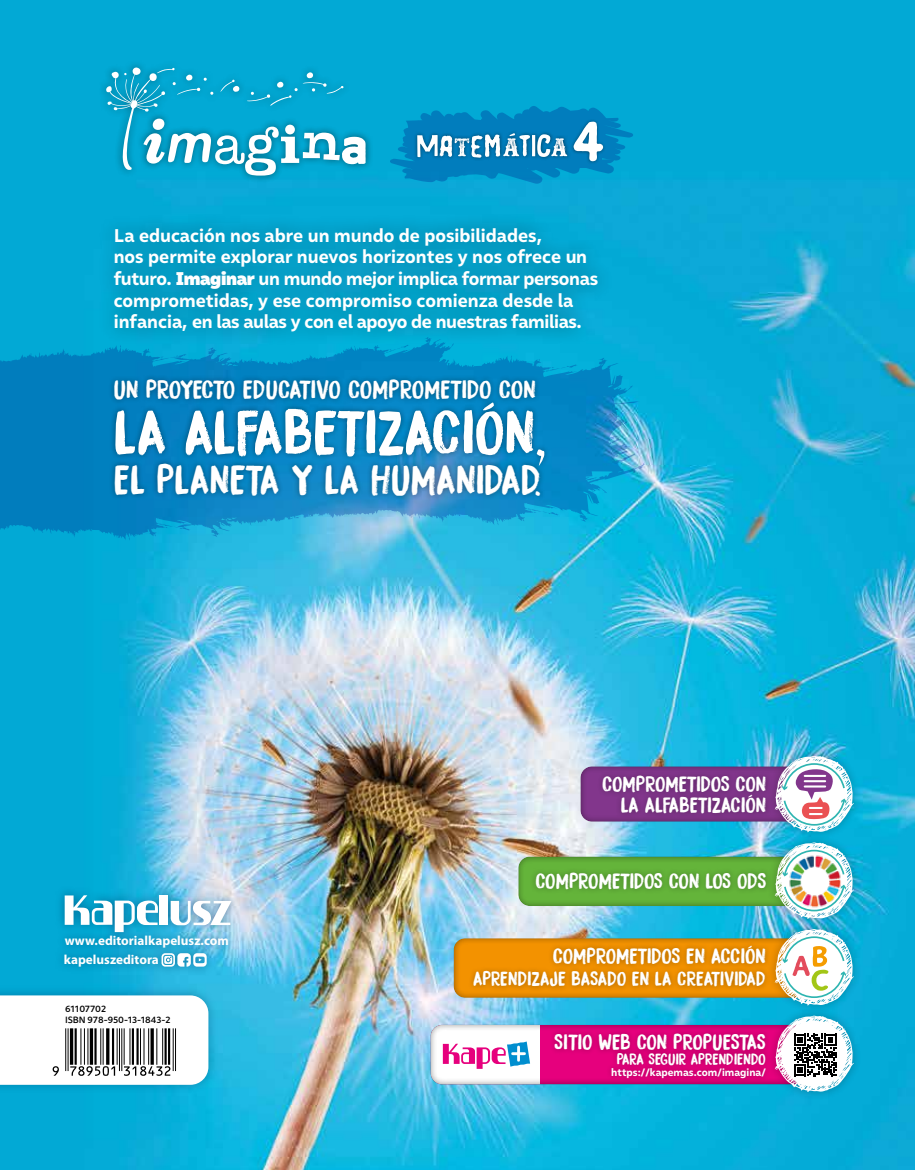
<style>
.page{position:relative;width:915px;height:1170px;background:#fff}
.page>*{position:absolute;margin:0;border:0;box-sizing:border-box;transform-origin:0 0}
.t1{font:700 64.5px "Duper";color:#fff}
.t2{font:56.4px "Bocadillo";color:#fff}
.t3{font:37.2px "Bocadillo";color:#fff}
.t4{font:23.25px "Bocadillo";letter-spacing:-.025em;color:#fff}
.t5{font:19.5px/21px "Bocadillo";color:#fff;text-align:right}
.t6{font:19.5px "Bocadillo";letter-spacing:-.03em;color:#fff}
.t7{font:700 18.3px/21.6px "Malva";color:#fff}
.t8{font:18px "Bocadillo";color:#fff}
.t9{font:14.25px "Bocadillo";color:#fff}
.t10{font:700 13.2px "Myriad Pro";color:#fff}
.t11{font:700 10.5px "Malva";color:#fff}
.t12{font:500 9px/10.5px "Malva";color:#000}
.s1{font-weight:900}
.s2{font-family:"Tisa Sans Pro"}
</style>
<div class="page">
<img style="left:0;top:0;width:914px;height:1169px">
<div style="left:0;top:985px;width:218px;height:109px;background:#00466f;opacity:.4"></div>
<div style="left:429px;top:1023px;width:387px;height:63px;background:#000;opacity:.5"></div>
<div style="left:766px;top:1006px;width:95px;height:94px;background:#000;opacity:.25"></div>
<div style="left:548px;top:1028px;width:223px;height:55px;background:#000;opacity:.3"></div>
<svg style="left:773px;top:1015px;width:81px;height:76px"></svg>
<svg style="left:0;top:995px;width:208px;height:89px"></svg>
<div style="left:98px;top:59px;width:253px;height:119px;background:#02a9d5"></div>
<div style="left:137px;top:111px;width:236px;height:72px;background:#000;opacity:.45"></div>
<svg style="left:106px;top:67px;width:259px;height:109px"></svg>
<svg style="left:389px;top:104px;width:244px;height:80px;background:#1694c7"></svg>
<div style="left:570px;top:119px;width:36px;height:46px;background:#000;opacity:.45"></div>
<div style="left:97px;top:211px;width:517px;height:137px;background:#000;opacity:.4"></div>
<svg style="left:0;top:337px;width:644px;height:203px;background:#0f97cd"></svg>
<div style="left:108px;top:374px;width:442px;height:128px;background:#000;opacity:.4"></div>
<div style="left:452px;top:936px;width:364px;height:63px;background:#000;opacity:.5"></div>
<div style="left:766px;top:920px;width:95px;height:93px;background:#000;opacity:.25"></div>
<img style="left:773px;top:928px;width:81px;height:77px">
<div style="left:467px;top:940px;width:303px;height:51px;background:#000;opacity:.3"></div>
<div style="left:517px;top:855px;width:300px;height:52px;background:#000;opacity:.5"></div>
<div style="left:766px;top:833px;width:95px;height:94px;background:#000;opacity:.25"></div>
<svg style="left:773px;top:842px;width:81px;height:76px"></svg>
<img style="left:782px;top:848px;width:64px;height:65px">
<div style="left:529px;top:867px;width:242px;height:28px;background:#000;opacity:.3"></div>
<div style="left:580px;top:766px;width:223px;height:58px;background:#000;opacity:.5"></div>
<div style="left:596px;top:769px;width:175px;height:50px;background:#000;opacity:.3"></div>
<div style="left:766px;top:747px;width:95px;height:93px;background:#000;opacity:.25"></div>
<img style="left:773px;top:755px;width:81px;height:77px">
<div style="left:55px;top:885px;width:185px;height:91px;background:#00466f;opacity:.6"></div>
<svg style="left:161px;top:953px;width:46px;height:13px"></svg>
<svg style="left:171px;top:900px;width:60px;height:25px"></svg>
<div style="left:160px;top:895px;width:8px;height:29px;background:#fff"></div>
<svg style="left:65px;top:895px;width:93px;height:37px"></svg>
<h1 class="t1" style="left:572px;top:104px;width:31px">4</h1>
<p class="t7" style="left:114px;top:224px;width:486px">La educación nos abre un mundo de posibilidades,<br>nos permite explorar nuevos horizontes y nos ofrece un futuro. <span class="s1">Imaginar</span> un mundo mejor implica formar personas comprometidas, y ese compromiso comienza desde la infancia, en las aulas y con el apoyo de nuestras familias.</p>
<p class="t4" style="left:114px;top:374px;width:423px">UN PROYECTO EDUCATIVO COMPROMETIDO CON</p>
<h2 class="t2" style="left:114px;top:394px;width:433px">LA ALFABETIZACIÓN,</h2>
<h3 class="t3" style="left:114px;top:455px;width:429px">EL PLANETA Y LA HUMANIDAD.</h3>
<p class="t5" style="left:602px;top:773px;width:165px">COMPROMETIDOS CON<br>LA ALFABETIZACIÓN</p>
<p class="t10" style="left:65px;top:932px;width:165px">www.editorialkapelusz.com</p>
<p class="t10" style="left:64px;top:950px;width:96px">kapeluszeditora</p>
<p class="t12" style="left:65px;top:1003px;width:107px">61107702<br><span class="s2">ISBN</span> 978-950-13-1843-2</p>
<p class="t6" style="left:535px;top:868px;width:232px">COMPROMETIDOS CON LOS ODS</p>
<p class="t5" style="left:552px;top:945px;width:214px">COMPROMETIDOS EN ACCIÓN</p>
<p class="t8" style="left:473px;top:966px;width:294px">APRENDIZAJE BASADO EN LA CREATIVIDAD</p>
<p class="t5" style="left:554px;top:1031px;width:213px">SITIO WEB CON PROPUESTAS</p>
<p class="t9" style="left:616px;top:1049px;width:151px">PARA SEGUIR APRENDIENDO</p>
<p class="t11" style="left:611px;top:1065px;width:156px">https://kapemas.com/imagina/</p>
</div>
